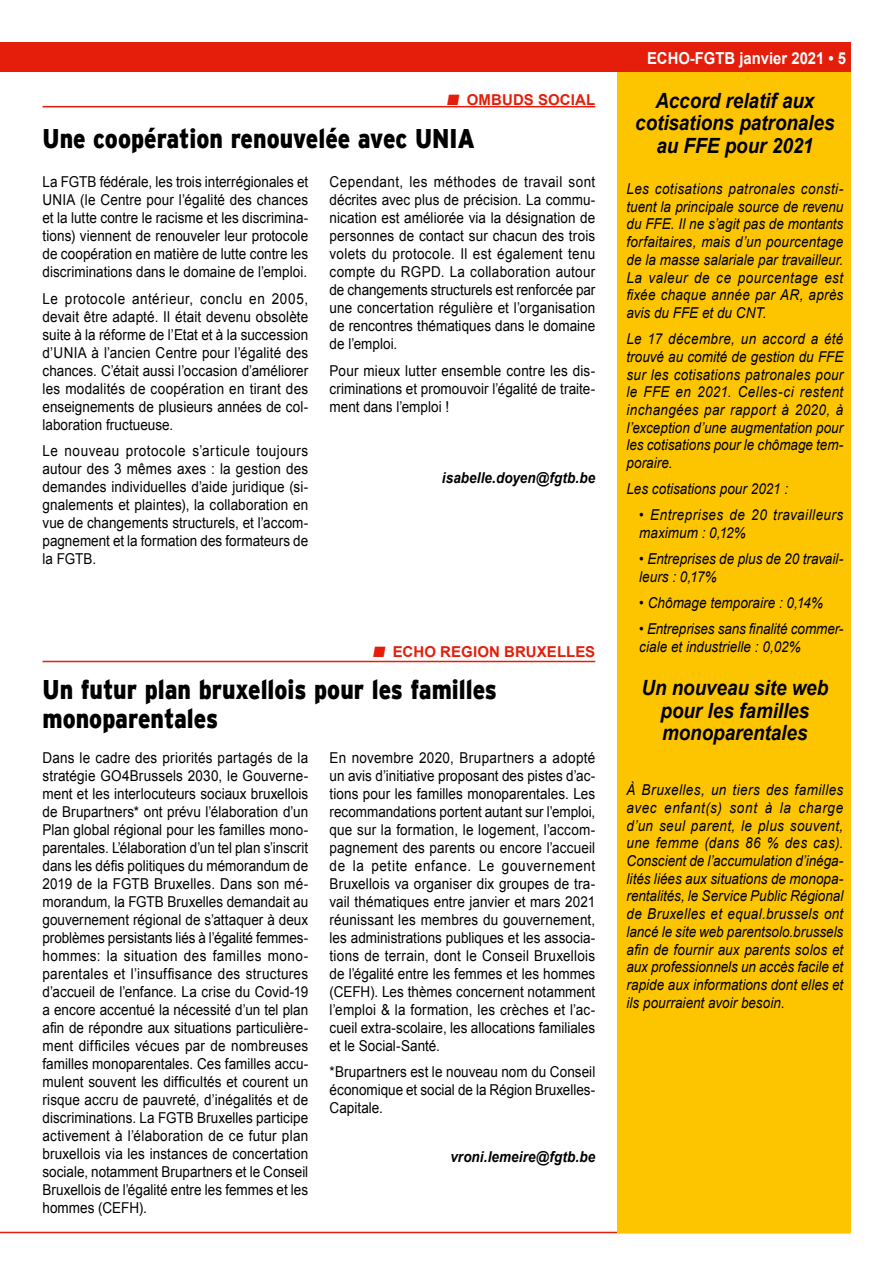
<style>
.page{position:relative;width:893px;height:1263px;background:#fff}
.page>*{position:absolute;margin:0;border:0;box-sizing:border-box;transform-origin:0 0}
.t1{font:900 27px/28.5px "Interstate";color:#000;scale:.85 1}
.t2{font:italic 700 21px/22.5px "Arial";letter-spacing:-.005em;color:#000;text-align:center;scale:.9 1}
.t3{font:700 16.5px "Arial";color:#fff;scale:.9 1}
.t4{font:15px/18px "Arial";color:#000;text-align:justify;scale:.9 1}
.t5{font:italic 15px/17.7px "Arial";letter-spacing:.005em;color:#000;text-align:justify;scale:.9 1}
.t6{font:italic 700 15px "Arial";letter-spacing:.005em;color:#000;scale:.9 1}
.t7{font:italic 15px/17.7px "Arial";letter-spacing:.03em;color:#000;scale:.9 1}
.t8{font:700 15px "Arial";letter-spacing:.005em;color:#e41e0a}
</style>
<div class="page">
<div style="left:0;top:43px;width:850px;height:29px;background:#e41e0a"></div>
<hr style="left:0;top:1232px;width:850px;height:1px;background:#e41e0a">
<div style="left:617px;top:72px;width:233px;height:1161px;background:#fdc500"></div>
<hr style="left:43px;top:106px;width:552px;height:1px;background:#e41e0a">
<hr style="left:43px;top:661px;width:552px;height:1px;background:#e41e0a">
<p class="t8" style="left:447px;top:90px;width:150px">■ OMBUDS SOCIAL</p>
<h1 class="t1" style="left:43px;top:123px;width:510px">Une coopération renouvelée avec UNIA</h1>
<p class="t4" style="left:43px;top:173px;width:297px">La FGTB fédérale, les trois interrégionales et UNIA (le Centre pour l’égalité des chances et la lutte contre le racisme et les discrimina&shy;tions) viennent de renouveler leur protocole de coopération en matière de lutte contre les discriminations dans le domaine de l’emploi.</p>
<p class="t4" style="left:43px;top:290px;width:297px">Le protocole antérieur, conclu en 2005, devait être adapté. Il était devenu obsolète suite à la réforme de l’Etat et à la succession d’UNIA à l’ancien Centre pour l’égalité des chances. C’était aussi l’occasion d’améliorer les modalités de coopération en tirant des enseignements de plusieurs années de col&shy;laboration fructueuse.</p>
<p class="t4" style="left:43px;top:442px;width:297px">Le nouveau protocole s’articule toujours autour des 3 mêmes axes : la gestion des demandes individuelles d’aide juridique (si&shy;gnalements et plaintes), la collaboration en vue de changements structurels, et l’accom&shy;pagnement et la formation des formateurs de la FGTB.</p>
<p class="t4" style="left:330px;top:173px;width:297px">Cependant, les méthodes de travail sont décrites avec plus de précision. La commu&shy;nication est améliorée via la désignation de personnes de contact sur chacun des trois volets du protocole. Il est également tenu compte du RGPD. La collaboration autour de changements structurels est renforcée par une concertation régulière et l’organisation de rencontres thématiques dans le domaine de l’emploi.</p>
<p class="t4" style="left:330px;top:362px;width:297px">Pour mieux lutter ensemble contre les dis&shy;criminations et promouvoir l’égalité de traite&shy;ment dans l’emploi !</p>
<p class="t6" style="left:442px;top:468px;width:172px">isabelle.doyen@fgtb.be</p>
<p class="t8" style="left:373px;top:642px;width:224px">■ ECHO REGION BRUXELLES</p>
<h1 class="t1" style="left:43px;top:675px;width:536px">Un futur plan bruxellois pour les familles monoparentales</h1>
<p class="t4" style="left:43px;top:749px;width:297px">Dans le cadre des priorités partagés de la stratégie GO4Brussels 2030, le Gouverne&shy;ment et les interlocuteurs sociaux bruxellois de Brupartners* ont prévu l’élaboration d’un Plan global régional pour les familles mono&shy;parentales. L’élaboration d’un tel plan s’inscrit dans les défis politiques du mémorandum de 2019 de la FGTB Bruxelles. Dans son mé&shy;morandum, la FGTB Bruxelles demandait au gouvernement régional de s’attaquer à deux problèmes persistants liés à l’égalité femmes&shy;hommes: la situation des familles mono&shy;parentales et l’insuffisance des structures d’accueil de l’enfance. La crise du Covid-19 a encore accentué la nécessité d’un tel plan afin de répondre aux situations particulière&shy;ment difficiles vécues par de nombreuses familles monoparentales. Ces familles accu&shy;mulent souvent les difficultés et courent un risque accru de pauvreté, d’inégalités et de discriminations. La FGTB Bruxelles participe activement à l’élaboration de ce futur plan bruxellois via les instances de concertation sociale, notamment Brupartners et le Conseil Bruxellois de l’égalité entre les femmes et les hommes (CEFH).</p>
<p class="t4" style="left:330px;top:749px;width:297px">En novembre 2020, Brupartners a adopté un avis d’initiative proposant des pistes d’ac&shy;tions pour les familles monoparentales. Les recommandations portent autant sur l’emploi, que sur la formation, le logement, l’accom&shy;pagnement des parents ou encore l’accueil de la petite enfance. Le gouvernement Bruxellois va organiser dix groupes de tra&shy;vail thématiques entre janvier et mars 2021 réunissant les membres du gouvernement, les administrations publiques et les associa&shy;tions de terrain, dont le Conseil Bruxellois de l’égalité entre les femmes et les hommes (CEFH). Les thèmes concernent notamment l’emploi &amp; la formation, les crèches et l’ac&shy;cueil extra-scolaire, les allocations familiales et le Social-Santé.</p>
<p class="t4" style="left:330px;top:1063px;width:297px">*Brupartners est le nouveau nom du Conseil économique et social de la Région Bruxelles-Capitale.</p>
<p class="t6" style="left:450px;top:1147px;width:163px">vroni.lemeire@fgtb.be</p>
<p class="t3" style="left:647px;top:47px;width:223px">ECHO-FGTB janvier 2021 • 5</p>
<h2 class="t2" style="left:635px;top:90px;width:223px">Accord relatif aux cotisations patronales au FFE pour 2021</h2>
<p class="t5" style="left:626px;top:180px;width:242px">Les cotisations patronales consti&shy;tuent la principale source de revenu du FFE. Il ne s’agit pas de montants forfaitaires, mais d’un pourcentage de la masse salariale par travailleur.<br>La valeur de ce pourcentage est fixée chaque année par AR, après avis du FFE et du CNT.</p>
<p class="t5" style="left:626px;top:330px;width:242px">Le 17 décembre, un accord a été trouvé au comité de gestion du FFE sur les cotisations patronales pour le FFE en 2021. Celles-ci restent inchangées par rapport à 2020, à l’exception d’une augmentation pour les cotisations pour le chômage tem&shy;poraire.</p>
<p class="t5" style="left:626px;top:480px;width:181px">Les cotisations pour 2021 :</p>
<p class="t7" style="left:639px;top:506px;width:228px">• Entreprises de 20 travailleurs maximum : 0,12%</p>
<p class="t5" style="left:639px;top:550px;width:228px">• Entreprises de plus de 20 travail&shy;leurs : 0,17%</p>
<p class="t5" style="left:639px;top:594px;width:206px">• Chômage temporaire : 0,14%</p>
<p class="t5" style="left:639px;top:621px;width:228px">• Entreprises sans finalité commer&shy;ciale et industrielle : 0,02%</p>
<h2 class="t2" style="left:641px;top:677px;width:209px">Un nouveau site web pour les familles monoparentales</h2>
<p class="t5" style="left:626px;top:781px;width:242px">À Bruxelles, un tiers des familles avec enfant(s) sont à la charge d’un seul parent, le plus souvent, une femme (dans 86 % des cas).<br>Conscient de l’accumulation d’inéga&shy;lités liées aux situations de monopa&shy;rentalités, le Service Public Régional de Bruxelles et equal.brussels ont lancé le site web parentsolo.brussels afin de fournir aux parents solos et aux professionnels un accès facile et rapide aux informations dont elles et ils pourraient avoir besoin.</p>
</div>
